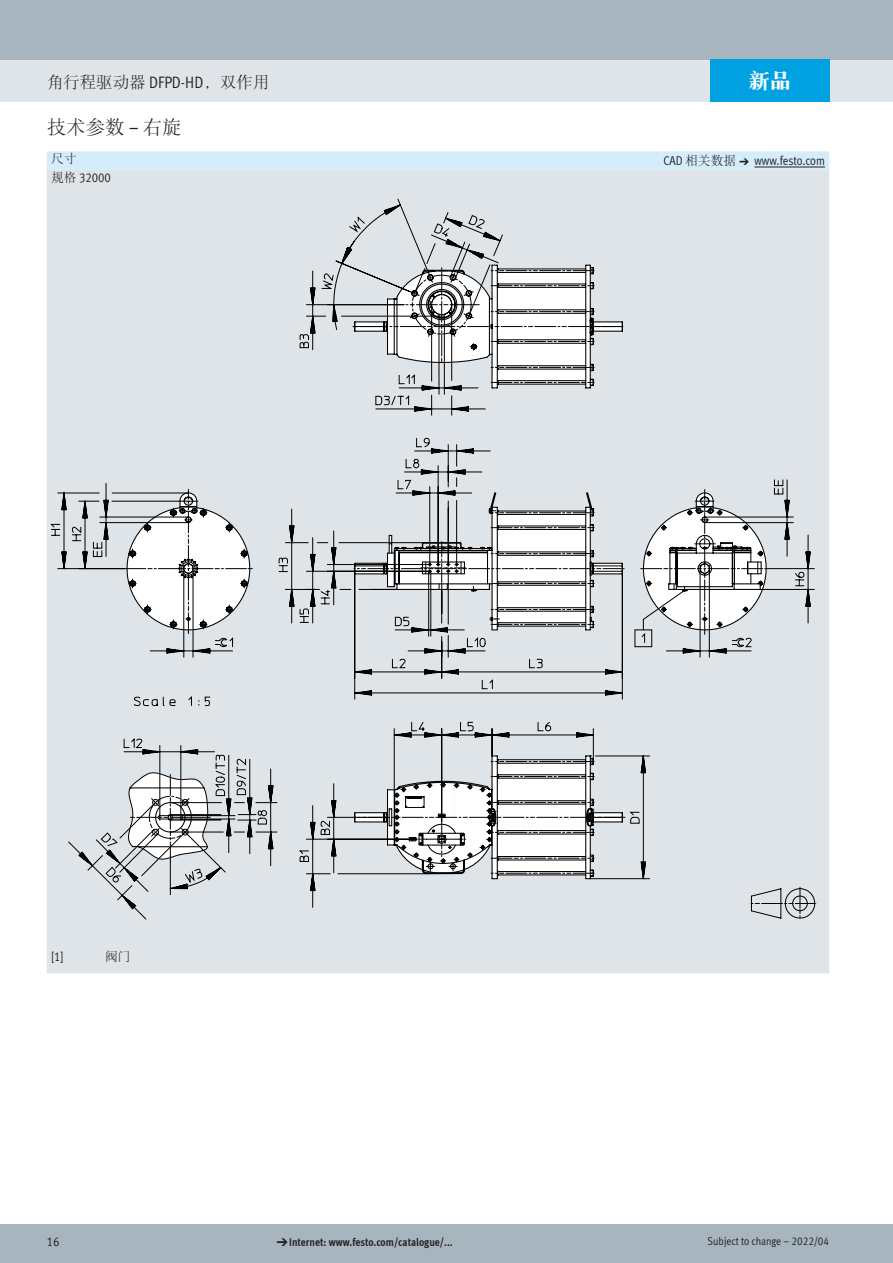
<style>
.page{position:relative;width:893px;height:1263px;background:#fff}
.page>*{position:absolute;margin:0;border:0;box-sizing:border-box;transform-origin:0 0}
.FES_box_title{font:21px "DF Song GB W9";color:#fff}
.FES_title_section{font:19.5px "DF Song GB W3";color:#231f20}
.FES_title_family{font:16.5px "DF Song GB W3";color:#231f20}
.FES_head_2_text_righ{font:12.75px "Meta Cond LF";color:#231f20}
.FES_head_2_text{font:12.75px "Meta Cond LF";color:#231f20}
.FES_regular{font:12.75px "Meta Cond LF";color:#231f20}
.FES_head_1_text{font:12.75px "DF Song GB W3";color:#231f20}
.FES_regular-2{font:12.75px "DF Song GB W3";color:#231f20}
.t1{font:700 11.25px "Meta Cond LF";color:#231f20}
.t2{font:11.25px "Meta Cond LF";color:#231f20}
.s1{font-family:"Meta Cond LF"}
.s2{font-family:"DF Song GB W3"}
.s3{font-family:"Meto Pict 182"}
.s4{font-family:"Meto Pict 182";font-weight:400}
</style>
<div class="page">
<div style="left:0;top:1225px;width:893px;height:38px;background:#a7b6be"></div>
<div style="left:0;top:60px;width:893px;height:42px;background:#dfe4e8"></div>
<div style="left:0;top:0;width:893px;height:60px;background:#a7b6be"></div>
<svg style="left:47px;top:151px;width:782px;height:19px;background:#d5ecf9"></svg>
<div style="left:47px;top:170px;width:782px;height:803px;background:#dfe4e8"></div>
<hr style="left:754px;top:167px;width:71px;height:1px;background:#231f20">
<div style="left:103px;top:198px;width:712px;height:460px;background:#dfe4e8"></div>
<svg style="left:50px;top:215px;width:755px;height:669px;background:#d8dde0"></svg>
<div style="left:354px;top:756px;width:462px;height:163px;background:#dfe4e8"></div>
<svg style="left:354px;top:267px;width:396px;height:610px;background:#d4d8db"></svg>
<svg style="left:354px;top:489px;width:415px;height:145px"></svg>
<div style="left:710px;top:60px;width:119px;height:42px;background:#00a1e3"></div>
<p class="FES_box_title" style="left:749px;top:69px;width:43px">新品</p>
<p class="FES_title_family" style="left:47px;top:73px;width:224px">角行程驱动器 <span class="s1">DFPD-HD</span>，双作用</p>
<p class="FES_title_section" style="left:47px;top:117px;width:136px">技术参数 <span class="s1">–</span> 右旋</p>
<p class="FES_head_1_text" style="left:51px;top:152px;width:27px">尺寸</p>
<p class="FES_head_2_text_righ" style="left:663px;top:153px;width:163px">CAD <span class="s2">相关数据</span> <span class="s3">a</span> www.festo.com</p>
<p class="FES_head_2_text" style="left:51px;top:170px;width:61px"><span class="s2">规格</span> 32000</p>
<p class="FES_regular" style="left:51px;top:949px;width:14px">[1]</p>
<p class="FES_regular-2" style="left:105px;top:949px;width:27px">阀门</p>
<p class="FES_head_2_text_righ" style="left:47px;top:1234px;width:14px">16</p>
<p class="t1" style="left:276px;top:1235px;width:178px"><span class="s4">d</span>Internet: www.festo.com/catalogue/...</p>
<p class="t2" style="left:708px;top:1234px;width:123px">Subject to change – 2022/04</p>
</div>
